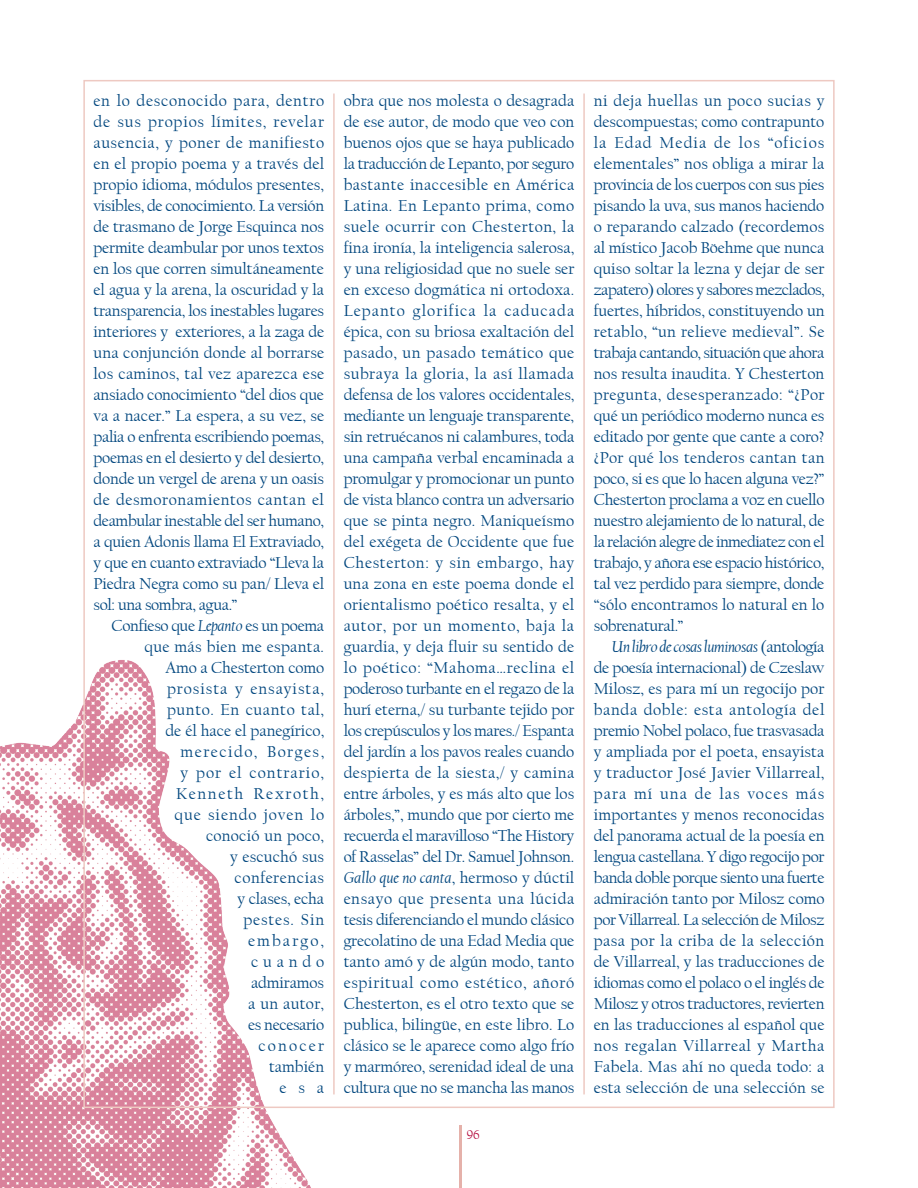
<style>
.page{position:relative;width:918px;height:1188px;background:#fff}
.page>*{position:absolute;margin:0;border:0;box-sizing:border-box;transform-origin:0 0}
.t1{font:16.5px/21px "Californian FB";color:#00467e;text-align:justify}
.t2{font:16.5px/21px "Californian FB";letter-spacing:.035em;color:#00467e;text-align:right}
.t3{font:13.5px "Californian FB";color:#b30437}
.s1{font-style:italic}
</style>
<div class="page">
<hr style="left:459px;top:1125px;width:3px;height:63px;background:#e5b1aa">
<img style="left:0;top:660px;width:311px;height:528px">
<hr style="left:583px;top:94px;width:2px;height:1000px;background:#eec9c2">
<hr style="left:333px;top:94px;width:2px;height:1000px;background:#eec9c2">
<p class="t1" style="left:94px;top:90px;width:232px">en lo desconocido para, dentro de sus propios límites, revelar ausencia, y poner de manifiesto en el propio poema y a través del propio idioma, módulos presentes, visibles, de conocimiento. La versión de trasmano de Jorge Esquinca nos permite deambular por unos textos en los que corren simultáneamente el agua y la arena, la oscuridad y la transparencia, los inestables lugares interiores y exteriores, a la zaga de una conjunción donde al borrarse los caminos, tal vez aparezca ese ansiado conocimiento “del dios que va a nacer.” La espera, a su vez, se palia o enfrenta escribiendo poemas, poemas en el desierto y del desierto, donde un vergel de arena y un oasis de desmoronamientos cantan el deambular inestable del ser humano, a quien Adonis llama El Extraviado, y que en cuanto extraviado “Lleva la Piedra Negra como su pan/ Lleva el sol: una sombra, agua.”</p>
<p class="t2" style="left:112px;top:615px;width:214px">Confieso que <span class="s1">Lepanto</span> es un poema que más bien me espanta.<br>Amo a Chesterton como prosista y ensayista,<br>punto. En cuanto tal,<br>de él hace el panegírico, merecido, Borges,<br>y por el contrario,<br>Kenneth Rexroth,<br>que siendo joven lo<br>conoció un poco,<br>y escuchó sus<br>conferencias<br>y clases, echa<br>pestes. Sin<br>embargo,<br>cuando<br>admiramos<br>a un autor,<br>es necesario<br>conocer<br>también<br>esa</p>
<p class="t1" style="left:344px;top:90px;width:232px">obra que nos molesta o desagrada de ese autor, de modo que veo con buenos ojos que se haya publicado la traducción de Lepanto, por seguro bastante inaccesible en América Latina. En Lepanto prima, como suele ocurrir con Chesterton, la fina ironía, la inteligencia salerosa, y una religiosidad que no suele ser en exceso dogmática ni ortodoxa.<br>Lepanto glorifica la caducada épica, con su briosa exaltación del pasado, un pasado temático que subraya la gloria, la así llamada defensa de los valores occidentales, mediante un lenguaje transparente, sin retruécanos ni calambures, toda una campaña verbal encaminada a promulgar y promocionar un punto de vista blanco contra un adversario que se pinta negro. Maniqueísmo del exégeta de Occidente que fue Chesterton: y sin embargo, hay una zona en este poema donde el orientalismo poético resalta, y el autor, por un momento, baja la guardia, y deja fluir su sentido de lo poético: “Mahoma…reclina el poderoso turbante en el regazo de la hurí eterna,/ su turbante tejido por los crepúsculos y los mares./ Espanta del jardín a los pavos reales cuando despierta de la siesta,/ y camina entre árboles, y es más alto que los árboles,”, mundo que por cierto me recuerda el maravilloso “The History of Rasselas” del Dr. Samuel Johnson.<br><span class="s1">Gallo que no canta</span>, hermoso y dúctil ensayo que presenta una lúcida tesis diferenciando el mundo clásico grecolatino de una Edad Media que tanto amó y de algún modo, tanto espiritual como estético, añoró Chesterton, es el otro texto que se publica, bilingüe, en este libro. Lo clásico se le aparece como algo frío y marmóreo, serenidad ideal de una cultura que no se mancha las manos</p>
<p class="t1" style="left:594px;top:90px;width:232px">ni deja huellas un poco sucias y descompuestas; como contrapunto la Edad Media de los “oficios elementales” nos obliga a mirar la provincia de los cuerpos con sus pies pisando la uva, sus manos haciendo o reparando calzado (recordemos al místico Jacob Böehme que nunca quiso soltar la lezna y dejar de ser zapatero) olores y sabores mezclados, fuertes, híbridos, constituyendo un retablo, “un relieve medieval”. Se trabaja cantando, situación que ahora nos resulta inaudita. Y Chesterton pregunta, desesperanzado: “¿Por qué un periódico moderno nunca es editado por gente que cante a coro? ¿Por qué los tenderos cantan tan poco, si es que lo hacen alguna vez?” Chesterton proclama a voz en cuello nuestro alejamiento de lo natural, de la relación alegre de inmediatez con el trabajo, y añora ese espacio histórico, tal vez perdido para siempre, donde “sólo encontramos lo natural en lo sobrenatural.”</p>
<p class="t1" style="left:594px;top:636px;width:232px;text-indent:18px"><span class="s1">Un libro de cosas luminosas</span> (antología de poesía internacional) de Czeslaw Milosz, es para mí un regocijo por banda doble: esta antología del premio Nobel polaco, fue trasvasada y ampliada por el poeta, ensayista y traductor José Javier Villarreal, para mí una de las voces más importantes y menos reconocidas del panorama actual de la poesía en lengua castellana. Y digo regocijo por banda doble porque siento una fuerte admiración tanto por Milosz como por Villarreal. La selección de Milosz pasa por la criba de la selección de Villarreal, y las traducciones de idiomas como el polaco o el inglés de Milosz y otros traductores, revierten en las traducciones al español que nos regalan Villarreal y Martha Fabela. Mas ahí no queda todo: a esta selección de una selección se</p>
<p class="t3" style="left:466px;top:1127px;width:15px">96</p>
</div>
